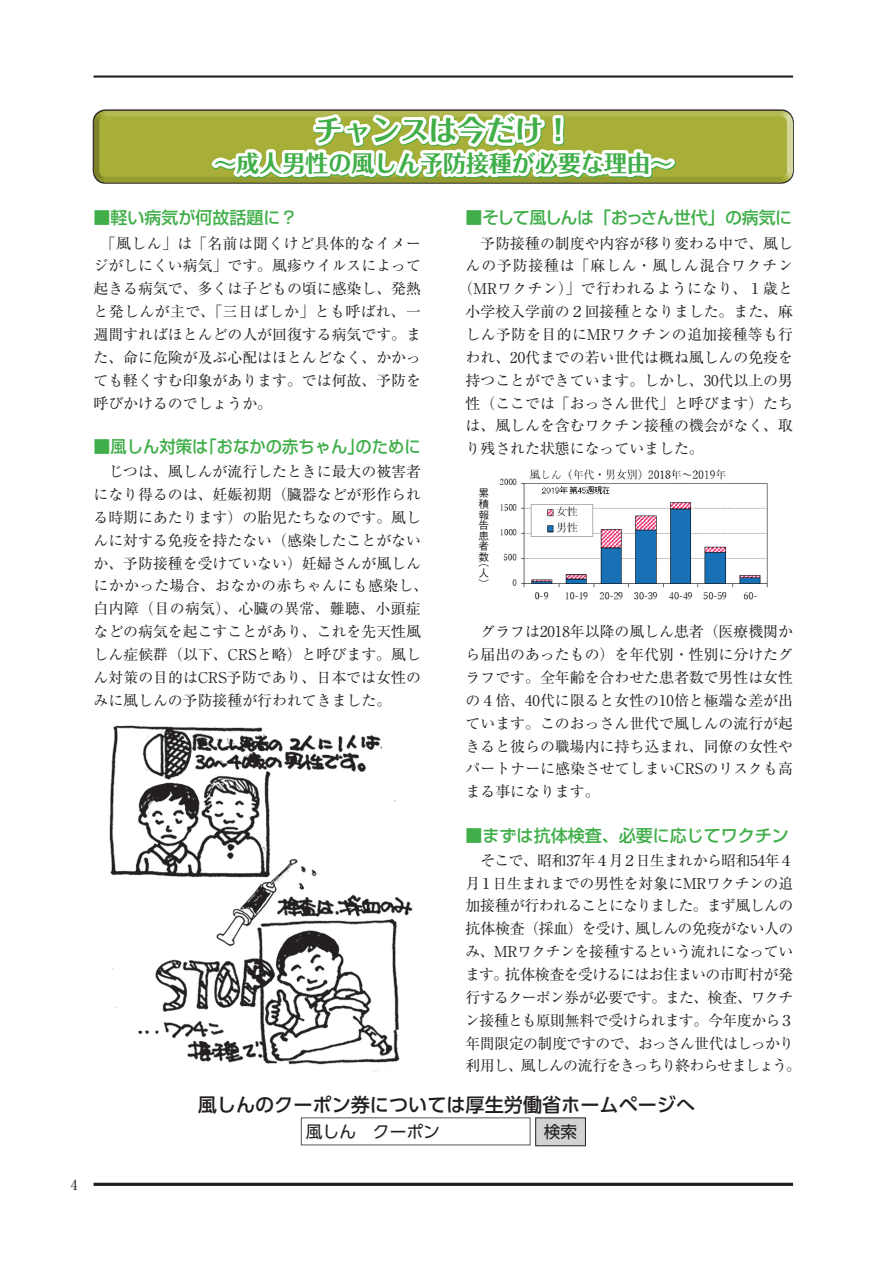
<style>
.page{position:relative;width:893px;height:1263px;background:#fff}
.page>*{position:absolute;margin:0;border:0;box-sizing:border-box;transform-origin:0 0}
.t1{font:700 28.65px "Folk Pro";color:#40ae49}
.t2{font:700 22.95px "Folk Pro";color:#40ae49}
.t3{font:500 19.2px "UD Shin Go Pro";color:#231f20}
.t4{font:500 16.95px "Shin Go Pro";color:#40ae49}
.t5{font:500 16.95px "Shin Go Pro";letter-spacing:-.045em;color:#40ae49}
.t6{font:16.8px "UD Shin Go Pro";color:#231f20}
.t7{font:16.65px "UD Shin Go Pro";color:#231f20}
.t8{font:14.85px/22.8px "Ryumin Pro";color:#231f20;text-align:justify}
.t9{font:14.85px/22.8px "Ryumin Pro";letter-spacing:-.035em;color:#231f20}
.t10{font:14.85px "Ryumin Pro";letter-spacing:.02em;color:#231f20}
.t11{font:14.85px "Ryumin Pro";letter-spacing:.055em;color:#231f20}
.t12{font:13.8px "Ryumin Pro";color:#231f20}
.t13{font:500 10.65px/10.6px "Gothic BBB Pro";color:#231f20;text-align:justify}
</style>
<div class="page">
<hr style="left:94px;top:75px;width:699px;height:3px;background:#231f20">
<hr style="left:94px;top:1183px;width:699px;height:3px;background:#231f20">
<div style="left:86px;top:108px;width:704px;height:76px;background:#231f20;opacity:.3"></div>
<svg style="left:206px;top:75px;width:474px;height:109px"></svg>
<img style="left:109px;top:725px;width:304px;height:346px">
<img style="left:499px;top:469px;width:269px;height:131px">
<div style="left:301px;top:1117px;width:229px;height:28px;border:1px solid #57585a"></div>
<div style="left:536px;top:1118px;width:49px;height:28px;background:#d1d2d4"></div>
<div style="left:535px;top:1117px;width:51px;height:29px;border:1px solid #231f20"></div>
<p class="t12" style="left:71px;top:1173px;width:8px">4</p>
<h1 class="t1" style="left:314px;top:106px;width:260px">チャンスは今だけ！</h1>
<h2 class="t2" style="left:214px;top:144px;width:461px">～成人男性の風しん予防接種が必要な理由～</h2>
<p class="t4" style="left:94px;top:204px;width:206px">■軽い病気が何故話題に？</p>
<p class="t8" style="left:94px;top:231px;width:329px">　「風しん」は「名前は聞くけど具体的なイメージがしにくい病気」です。風疹ウイルスによって起きる病気で、多くは子どもの頃に感染し、発熱と発しんが主で、「三日ばしか」とも呼ばれ、一週間すればほとんどの人が回復する病気です。また、命に危険が及ぶ心配はほとんどなく、かかっても軽くすむ印象があります。では何故、予防を呼びかけるのでしょうか。</p>
<p class="t4" style="left:94px;top:433px;width:329px">■風しん対策は「おなかの赤ちゃん」のために</p>
<p class="t8" style="left:94px;top:459px;width:336px;text-align:left">　じつは、風しんが流行したときに最大の被害者になり得るのは、妊娠初期（臓器などが形作られる時期にあたります）の胎児たちなのです。風しんに対する免疫を持たない（感染したことがないか、予防接種を受けていない）妊婦さんが風しんにかかった場合、おなかの赤ちゃんにも感染し、白内障（目の病気）、心臓の異常、難聴、小頭症などの病気を起こすことがあり、これを先天性風しん症候群（以下、CRSと略）と呼びます。風しん対策の目的はCRS予防であり、日本では女性のみに風しんの予防接種が行われてきました。</p>
<p class="t5" style="left:465px;top:204px;width:328px">■そして風しんは「おっさん世代」の病気に</p>
<p class="t8" style="left:466px;top:231px;width:329px">　予防接種の制度や内容が移り変わる中で、風し</p>
<p class="t11" style="left:466px;top:254px;width:329px">んの予防接種は「麻しん・風しん混合ワクチン</p>
<p class="t10" style="left:458px;top:277px;width:336px">（MRワクチン）」で行われるようになり、１歳と</p>
<p class="t8" style="left:466px;top:299px;width:329px">小学校入学前の２回接種となりました。また、麻</p>
<p class="t10" style="left:466px;top:323px;width:329px">しん予防を目的にMRワクチンの追加接種等も行</p>
<p class="t8" style="left:466px;top:345px;width:329px">われ、20代までの若い世代は概ね風しんの免疫を</p>
<p class="t8" style="left:466px;top:368px;width:329px">持つことができています。しかし、30代以上の男</p>
<p class="t8" style="left:466px;top:391px;width:329px">性（ここでは「おっさん世代」と呼びます）たち</p>
<p class="t8" style="left:466px;top:413px;width:329px">は、風しんを含むワクチン接種の機会がなく、取</p>
<p class="t8" style="left:466px;top:436px;width:240px">り残された状態になっていました。</p>
<p class="t13" style="left:478px;top:487px;width:12px">累積報告患者数</p>
<p class="t13" style="left:478px;top:556px;width:12px">（人）</p>
<p class="t8" style="left:466px;top:619px;width:329px">　グラフは2018年以降の風しん患者（医療機関から届出のあったもの）を年代別・性別に分けたグラフです。全年齢を合わせた患者数で男性は女性の４倍、40代に限ると女性の10倍と極端な差が出ています。このおっさん世代で風しんの流行が起きると彼らの職場内に持ち込まれ、同僚の女性やパートナーに感染させてしまいCRSのリスクも高まる事になります。</p>
<p class="t4" style="left:466px;top:821px;width:325px">■まずは抗体検査、必要に応じてワクチン</p>
<p class="t9" style="left:465px;top:848px;width:337px">　そこで、昭和37年４月２日生まれから昭和54年４月１日生まれまでの男性を対象にMRワクチンの追加接種が行われることになりました。まず風しんの抗体検査（採血）を受け、風しんの免疫がない人のみ、MRワクチンを接種するという流れになっています。抗体検査を受けるにはお住まいの市町村が発行するクーポン券が必要です。また、検査、ワクチン接種とも原則無料で受けられます。今年度から３年間限定の制度ですので、おっさん世代はしっかり利用し、風しんの流行をきっちり終わらせましょう。</p>
<p class="t3" style="left:198px;top:1089px;width:499px">風しんのクーポン券については厚生労働省ホームページへ</p>
<p class="t6" style="left:306px;top:1118px;width:136px">風しん　クーポン</p>
<p class="t7" style="left:544px;top:1118px;width:35px">検索</p>
</div>
